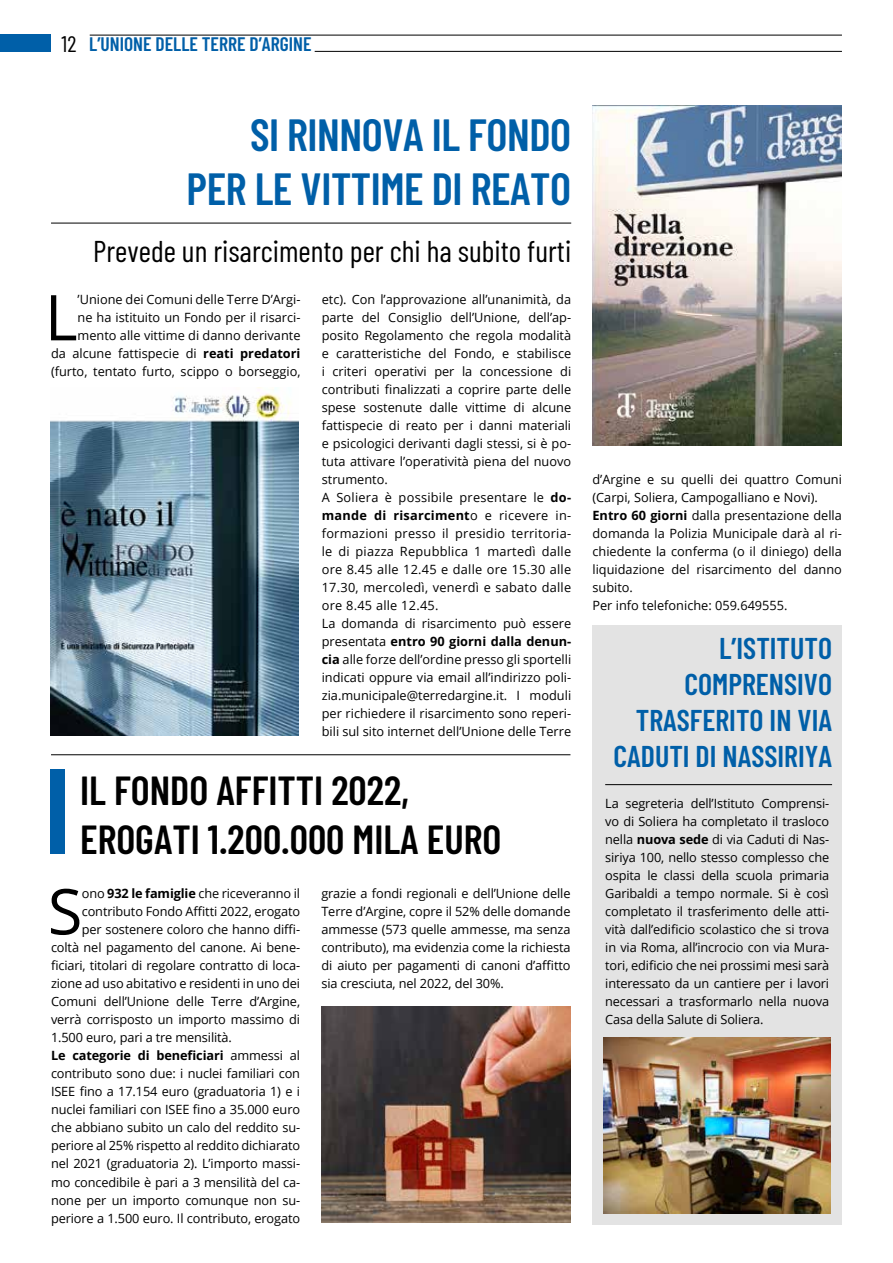
<style>
.page{position:relative;width:893px;height:1263px;background:#fff}
.page>*{position:absolute;margin:0;border:0;box-sizing:border-box;transform-origin:0 0}
.t1{font:63.15px "Open Sans";color:#000}
.t2{font:600 45px/54px "Barlow Condensed";letter-spacing:-.01em;color:#005fa8;text-align:right}
.t3{font:600 40.5px/48.6px "Barlow Condensed";color:#000}
.t4{font:600 30px/36px "Barlow Condensed";color:#005fa8;text-align:right}
.t5{font:30px "Barlow Condensed";color:#000}
.t6{font:600 19.5px "Barlow Condensed";color:#005fa8}
.t7{font:12.75px/18px "Open Sans";color:#000}
.t8{font:700 12.75px "Open Sans";letter-spacing:-.01em;color:#000}
.s1{font-weight:400;font-size:22.5px;color:#000}
.s2{font-weight:700}
.s3{font-weight:400}
</style>
<div class="page">
<hr style="left:90px;top:35px;width:752px;height:1px;background:#000">
<hr style="left:315px;top:51px;width:527px;height:1px;background:#000">
<div style="left:0;top:35px;width:51px;height:17px;background:#005fa8"></div>
<img style="left:592px;top:106px;width:250px;height:339px">
<hr style="left:51px;top:223px;width:520px;height:1px;background:#000">
<div style="left:50px;top:769px;width:15px;height:85px;background:#005fa8"></div>
<hr style="left:51px;top:754px;width:519px;height:1px;background:#000">
<div style="left:592px;top:625px;width:250px;height:600px;background:#e3e3e3"></div>
<hr style="left:605px;top:784px;width:227px;height:1px;background:#000">
<img style="left:50px;top:387px;width:249px;height:348px">
<img style="left:322px;top:1006px;width:248px;height:216px">
<img style="left:604px;top:1038px;width:227px;height:175px">
<h3 class="t6" style="left:62px;top:31px;width:251px"><span class="s1">12</span> L’UNIONE DELLE TERRE D’ARGINE</h3>
<h2 class="t2" style="left:187px;top:105px;width:386px">SI RINNOVA IL FONDO<br>PER LE VITTIME DI REATO</h2>
<h3 class="t5" style="left:93px;top:230px;width:479px">Prevede un risarcimento per chi ha subito furti</h3>
<p class="t7" style="left:51px;top:290px;width:251px;text-align:right">’Unione dei Comuni delle Terre D’Argi-<br>ne ha istituito un Fondo per il risarci&shy;mento alle vittime di danno derivante<br>da alcune fattispecie di <span class="s2">reati predatori </span>(furto, tentato furto, scippo o borseggio,</p>
<p class="t7" style="left:322px;top:290px;width:251px">etc). Con l’approvazione all’unanimità, da parte del Consiglio dell’Unione, dell’ap&shy;posito Regolamento che regola modalità e caratteristiche del Fondo, e stabilisce i criteri operativi per la concessione di contributi finalizzati a coprire parte delle spese sostenute dalle vittime di alcune fattispecie di reato per i danni materiali e psicologici derivanti dagli stessi, si è po&shy;tuta attivare l’operatività piena del nuovo strumento.<br>A Soliera è possibile presentare le <span class="s2">do&shy;mande di risarciment</span>o e ricevere in&shy;formazioni presso il presidio territoria&shy;le di piazza Repubblica 1 martedì dalle ore 8.45 alle 12.45 e dalle ore 15.30 alle 17.30, mercoledì, venerdì e sabato dalle ore 8.45 alle 12.45.<br>La domanda di risarcimento può essere presentata <span class="s2">entro 90 giorni dalla denun&shy;cia</span> alle forze dell’ordine presso gli sportelli indicati oppure via email all’indirizzo poli&shy;zia.municipale@terredargine.it. I moduli per richiedere il risarcimento sono reperi&shy;bili sul sito internet dell’Unione delle Terre</p>
<h1 class="t1" style="left:45px;top:274px;width:34px">L</h1>
<h3 class="t3" style="left:80px;top:764px;width:423px">IL FONDO AFFITTI 2022,<br>EROGATI 1.200.000 MILA EURO</h3>
<h1 class="t1" style="left:48px;top:868px;width:36px">S</h1>
<p class="t7" style="left:82px;top:884px;width:220px">ono <span class="s2">932 le famiglie</span> che riceveranno il</p>
<p class="t7" style="left:82px;top:902px;width:220px">contributo Fondo Affitti 2022, erogato</p>
<p class="t7" style="left:82px;top:920px;width:220px">per sostenere coloro che hanno diffi-</p>
<p class="t7" style="left:51px;top:938px;width:251px">coltà nel pagamento del canone. Ai bene-</p>
<p class="t7" style="left:51px;top:956px;width:251px">ficiari, titolari di regolare contratto di loca-</p>
<p class="t7" style="left:51px;top:974px;width:251px">zione ad uso abitativo e residenti in uno dei</p>
<p class="t7" style="left:51px;top:992px;width:251px">Comuni dell’Unione delle Terre d’Argine,</p>
<p class="t7" style="left:51px;top:1010px;width:251px">verrà corrisposto un importo massimo di</p>
<p class="t7" style="left:51px;top:1028px;width:182px">1.500 euro, pari a tre mensilità.</p>
<p class="t8" style="left:51px;top:1047px;width:251px">Le categorie di beneficiari <span class="s3">ammessi al</span></p>
<p class="t7" style="left:51px;top:1064px;width:251px">contributo sono due: i nuclei familiari con</p>
<p class="t7" style="left:51px;top:1082px;width:251px">ISEE fino a 17.154 euro (graduatoria 1) e i</p>
<p class="t7" style="left:51px;top:1100px;width:251px">nuclei familiari con ISEE fino a 35.000 euro</p>
<p class="t7" style="left:51px;top:1118px;width:251px">che abbiano subito un calo del reddito su-</p>
<p class="t7" style="left:51px;top:1136px;width:251px">periore al 25% rispetto al reddito dichiarato</p>
<p class="t7" style="left:51px;top:1154px;width:251px">nel 2021 (graduatoria 2). L’importo massi-</p>
<p class="t7" style="left:51px;top:1172px;width:251px">mo concedibile è pari a 3 mensilità del ca-</p>
<p class="t7" style="left:51px;top:1190px;width:251px">none per un importo comunque non su-</p>
<p class="t7" style="left:51px;top:1208px;width:251px">periore a 1.500 euro. Il contributo, erogato</p>
<p class="t7" style="left:321px;top:884px;width:251px;text-align:justify">grazie a fondi regionali e dell’Unione delle Terre d’Argine, copre il 52% delle domande ammesse (573 quelle ammesse, ma senza contributo), ma evidenzia come la richiesta di aiuto per pagamenti di canoni d’affitto sia cresciuta, nel 2022, del 30%.</p>
<p class="t7" style="left:592px;top:470px;width:251px">d’Argine e su quelli dei quattro Comuni (Carpi, Soliera, Campogalliano e Novi).<br><span class="s2">Entro 60 giorni</span> dalla presentazione della domanda la Polizia Municipale darà al ri&shy;chiedente la conferma (o il diniego) della liquidazione del risarcimento del danno subito.<br>Per info telefoniche: 059.649555.</p>
<h3 class="t4" style="left:613px;top:628px;width:220px">L’ISTITUTO<br>COMPRENSIVO<br>TRASFERITO IN VIA<br>CADUTI DI NASSIRIYA</h3>
<p class="t7" style="left:605px;top:794px;width:225px;text-align:justify">La segreteria dell’Istituto Comprensi&shy;vo di Soliera ha completato il trasloco nella <span class="s2">nuova sede</span> di via Caduti di Nas&shy;siriya 100, nello stesso complesso che ospita le classi della scuola primaria Garibaldi a tempo normale. Si è così completato il trasferimento delle atti&shy;vità dall’edificio scolastico che si trova in via Roma, all’incrocio con via Mura&shy;tori, edificio che nei prossimi mesi sarà interessato da un cantiere per i lavori necessari a trasformarlo nella nuova Casa della Salute di Soliera.</p>
</div>
